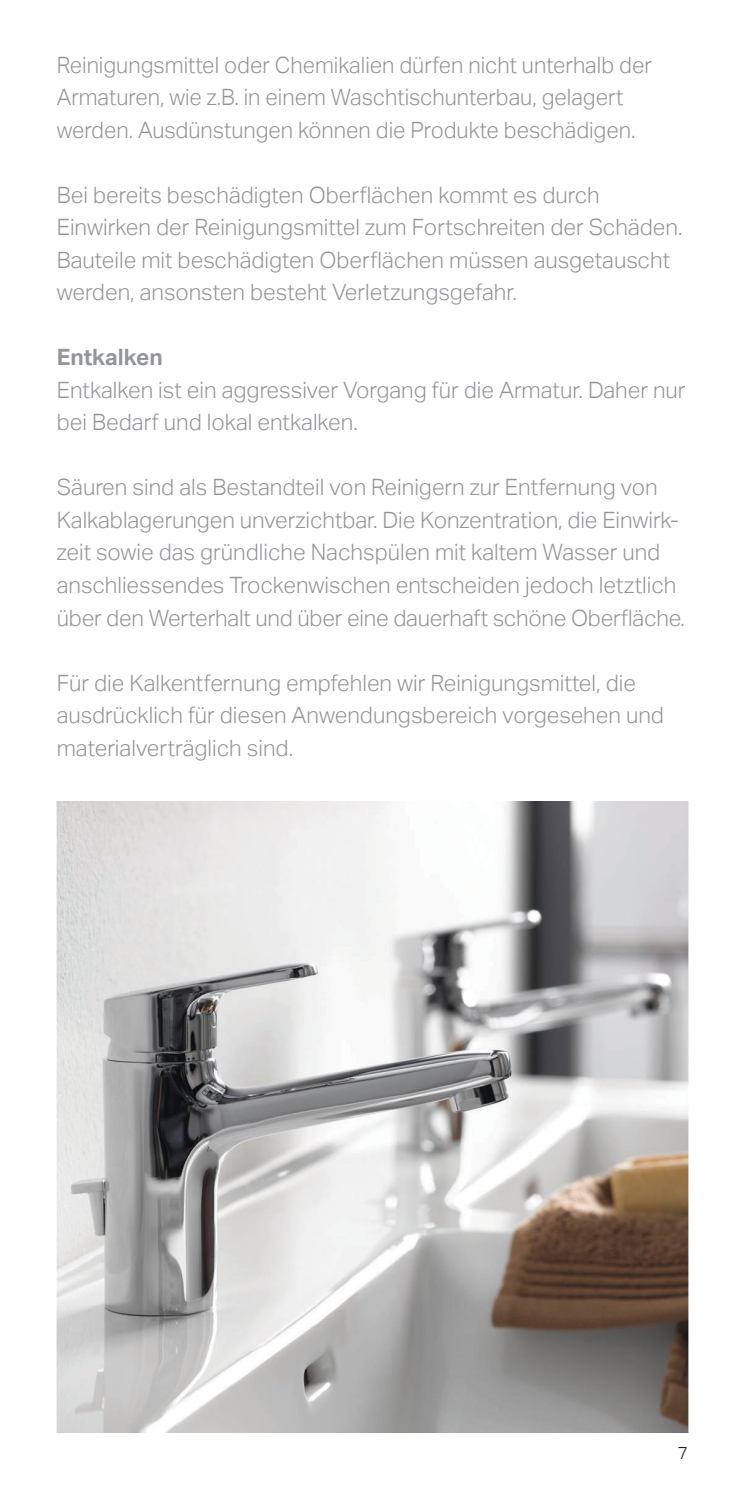
<style>
.page{position:relative;width:745px;height:1489px;background:#fff}
.page>*{position:absolute;margin:0;border:0;box-sizing:border-box;transform-origin:0 0}
.t1{font:300 22.5px/32.5px "Aktiv Grotesk";color:#939598}
.t2{font:700 22.5px "Aktiv Grotesk";color:#939598}
.t3{font:300 17.5px "Aktiv Grotesk";color:#231f20}
</style>
<div class="page">
<img style="left:57px;top:801px;width:630px;height:630px">
<p class="t1" style="left:57px;top:49px;width:596px">Reinigungsmittel oder Chemikalien dürfen nicht unterhalb der<br>Armaturen, wie z.B. in einem Waschtischunterbau, gelagert werden. Ausdünstungen können die Produkte beschädigen.</p>
<p class="t1" style="left:57px;top:179px;width:627px">Bei bereits beschädigten Oberflächen kommt es durch Einwirken der Reinigungsmittel zum Fortschreiten der Schäden.<br>Bauteile mit beschädigten Oberflächen müssen ausgetauscht werden, ansonsten besteht Verletzungsgefahr.</p>
<p class="t2" style="left:57px;top:344px;width:107px">Entkalken</p>
<p class="t1" style="left:57px;top:374px;width:629px">Entkalken ist ein aggressiver Vorgang für die Armatur. Daher nur bei Bedarf und lokal entkalken.</p>
<p class="t1" style="left:57px;top:471px;width:629px">Säuren sind als Bestandteil von Reinigern zur Entfernung von Kalkablagerungen unverzichtbar. Die Konzentration, die Einwirk&shy;zeit sowie das gründliche Nachspülen mit kaltem Wasser und anschliessendes Trockenwischen entscheiden jedoch letztlich über den Werterhalt und über eine dauerhaft schöne Oberfläche.</p>
<p class="t1" style="left:57px;top:666px;width:608px">Für die Kalkentfernung empfehlen wir Reinigungsmittel, die ausdrücklich für diesen Anwendungsbereich vorgesehen und materialverträglich sind.</p>
<p class="t3" style="left:677px;top:1442px;width:12px">7</p>
</div>
